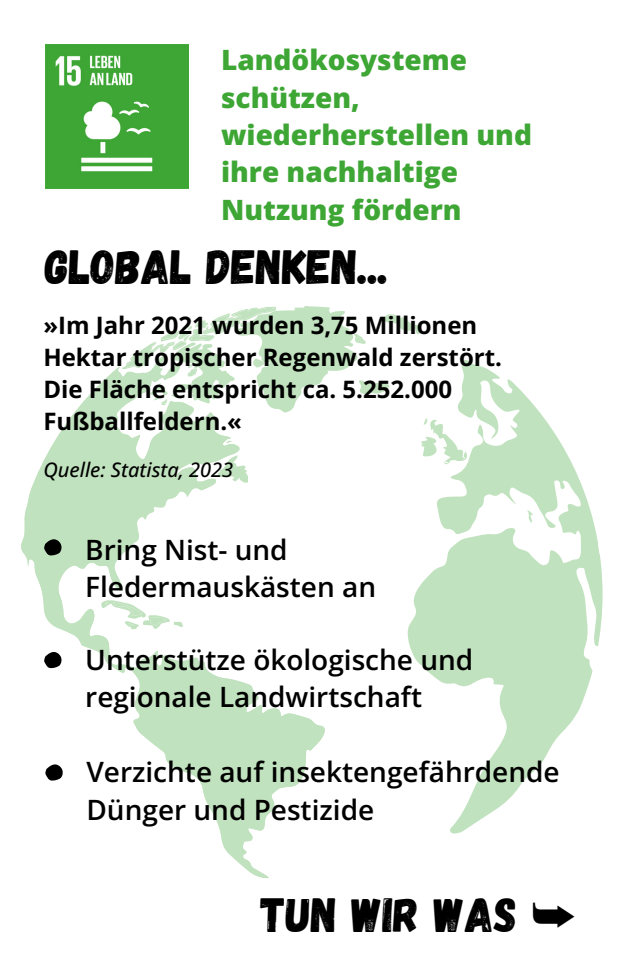
<style>
.page{position:relative;width:624px;height:963px;background:#fff}
.page>*{position:absolute;margin:0;border:0;box-sizing:border-box;transform-origin:0 0}
.t1{font:48px "Gagalin";color:#000}
.t2{font:600 28px/37.2px "Open Sans";color:#000}
.t3{font:800 28px/37.2px "Open Sans";color:#3da634}
.t4{font:700 24px/32px "Open Sans";color:#000}
.t5{font:italic 500 20px "Open Sans";color:#000}
.s1{font-family:"Free Serif"}
</style>
<div class="page">
<svg style="left:408px;top:360px;width:194px;height:474px"></svg>
<svg style="left:527px;top:510px;width:6px;height:13px"></svg>
<svg style="left:21px;top:366px;width:304px;height:512px"></svg>
<svg style="left:226px;top:440px;width:6px;height:3px"></svg>
<svg style="left:101px;top:600px;width:82px;height:29px"></svg>
<svg style="left:218px;top:455px;width:30px;height:28px"></svg>
<svg style="left:122px;top:306px;width:299px;height:107px"></svg>
<svg style="left:421px;top:419px;width:46px;height:45px"></svg>
<svg style="left:43px;top:538px;width:20px;height:18px"></svg>
<svg style="left:43px;top:650px;width:20px;height:18px"></svg>
<svg style="left:45px;top:763px;width:19px;height:18px"></svg>
<img style="left:45px;top:45px;width:144px;height:144px">
<p class="t3" style="left:221px;top:41px;width:312px">Landökosysteme schützen, wiederherstellen und ihre nachhaltige<br>Nutzung fördern</p>
<h1 class="t1" style="left:45px;top:236px;width:345px">GLOBAL DENKEN...</h1>
<p class="t4" style="left:43px;top:309px;width:460px">»Im Jahr 2021 wurden 3,75 Millionen<br>Hektar tropischer Regenwald zerstört.<br>Die Fläche entspricht ca. 5.252.000<br>Fußballfeldern.«</p>
<p class="t5" style="left:43px;top:456px;width:191px">Quelle: Statista, 2023</p>
<p class="t2" style="left:85px;top:530px;width:292px">Bring Nist- und<br>Fledermauskästen an</p>
<p class="t2" style="left:85px;top:641px;width:390px">Unterstütze ökologische und regionale Landwirtschaft</p>
<p class="t2" style="left:86px;top:753px;width:475px">Verzichte auf insektengefährdende<br>Dünger und Pestizide</p>
<h1 class="t1" style="left:261px;top:883px;width:317px">TUN WIR WAS <span class="s1">➥</span></h1>
</div>
